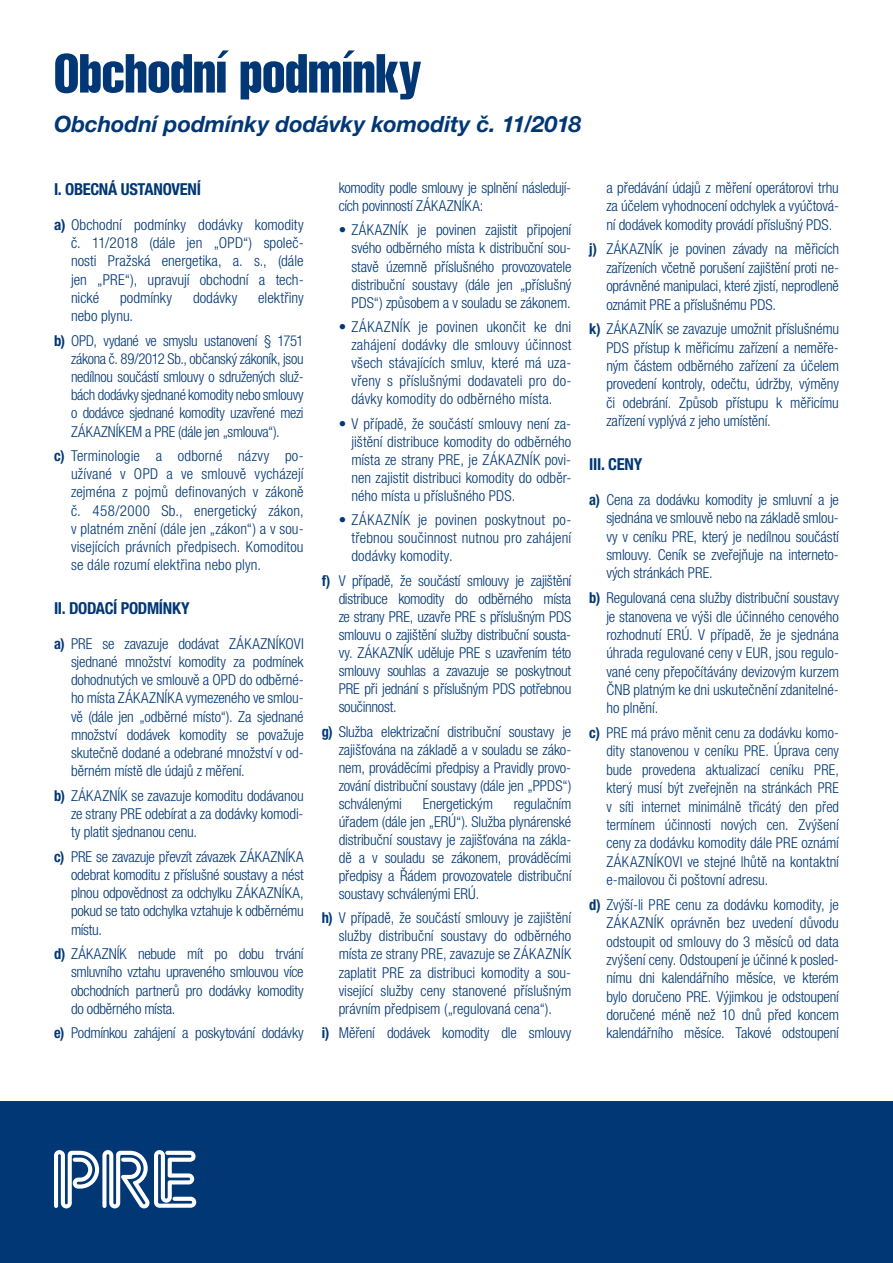
<style>
.page{position:relative;width:893px;height:1263px;background:#fff}
.page>*{position:absolute;margin:0;border:0;box-sizing:border-box;transform-origin:0 0}
.t1{font:extra-condensed 54px "Helvetica";letter-spacing:-.005em;color:#013775}
.t2{font:italic 700 22.5px "Helvetica Neue LT Pro";color:#013775}
.t3{font:700 condensed 16.5px "Helvetica Neue LT Pro";letter-spacing:-.02em;color:#013775}
.t4{font:300 condensed 15px/18px "Helvetica Neue LT Pro";letter-spacing:-.005em;color:#013775;text-align:justify}
.s1{font-weight:700}
</style>
<div class="page">
<div style="left:0;top:1101px;width:893px;height:162px;background:#013775"></div>
<svg style="left:54px;top:1150px;width:142px;height:59px"></svg>
<h1 class="t1" style="left:54px;top:54px;width:369px">Obchodní podmínky</h1>
<h2 class="t2" style="left:54px;top:116px;width:529px">Obchodní podmínky dodávky komodity č. 11/2018</h2>
<p class="t3" style="left:54px;top:183px;width:149px">I. OBECNÁ USTANOVENÍ</p>
<p class="t4" style="left:71px;top:217px;width:234px;text-indent:-17px"><span class="s1">a)</span> Obchodní podmínky dodávky komodity č. 11/2018 (dále jen „OPD“) společ&shy;nosti Pražská energetika, a. s., (dále jen „PRE“), upravují obchodní a tech&shy;nické</p>
<p class="t4" style="left:120px;top:290px;width:53px">podmínky</p>
<p class="t4" style="left:193px;top:290px;width:46px">dodávky</p>
<p class="t4" style="left:258px;top:290px;width:47px">elektřiny</p>
<p class="t4" style="left:54px;top:305px;width:251px;line-height:24.6px;text-indent:17px">nebo plynu.<br><span class="s1">b)</span> OPD, vydané ve smyslu ustanovení § 1751</p>
<p class="t4" style="left:71px;top:351px;width:234px">zákona č. 89/2012 Sb., občanský zákoník, jsou nedílnou součástí smlouvy o sdružených služ&shy;bách dodávky sjednané komodity nebo smlouvy o dodávce sjednané komodity uzavřené mezi ZÁKAZNÍKEM a PRE (dále jen „smlouva“).</p>
<p class="t4" style="left:71px;top:448px;width:234px;text-indent:-17px"><span class="s1">c)</span> Terminologie a odborné názvy po&shy;užívané v OPD a ve smlouvě vycházejí zejména z pojmů definovaných v zákoně č. 458/2000 Sb., energetický zákon, v platném znění (dále jen „zákon“) a v sou&shy;visejících právních předpisech. Komoditou se dále rozumí elektřina nebo plyn.</p>
<p class="t3" style="left:54px;top:602px;width:137px">II. DODACÍ PODMÍNKY</p>
<p class="t4" style="left:71px;top:636px;width:234px;text-indent:-17px"><span class="s1">a)</span> PRE se zavazuje dodávat ZÁKAZNÍKOVI sjednané množství komodity za podmínek dohodnutých ve smlouvě a OPD do odběrné&shy;ho místa ZÁKAZNÍKA vymezeného ve smlou&shy;vě (dále jen „odběrné místo“). Za sjednané množství dodávek komodity se považuje skutečně dodané a odebrané množství v od&shy;běrném místě dle údajů z měření.</p>
<p class="t4" style="left:71px;top:788px;width:234px;text-indent:-17px"><span class="s1">b)</span> ZÁKAZNÍK se zavazuje komoditu dodávanou ze strany PRE odebírat a za dodávky komodi&shy;ty platit sjednanou cenu.</p>
<p class="t4" style="left:71px;top:849px;width:234px;text-indent:-17px"><span class="s1">c)</span> PRE se zavazuje převzít závazek ZÁKAZNÍKA odebrat komoditu z příslušné soustavy a nést plnou odpovědnost za odchylku ZÁKAZNÍKA, pokud se tato odchylka vztahuje k odběrnému místu.</p>
<p class="t4" style="left:71px;top:946px;width:234px;text-indent:-17px"><span class="s1">d)</span> ZÁKAZNÍK nebude mít po dobu trvání smluvního vztahu upraveného smlouvou více obchodních partnerů pro dodávky komodity do odběrného místa.</p>
<p class="t4" style="left:54px;top:1025px;width:251px"><span class="s1">e)</span> Podmínkou zahájení a poskytování dodávky</p>
<p class="t4" style="left:339px;top:180px;width:234px">komodity podle smlouvy je splnění následují&shy;cích povinností ZÁKAZNÍKA:</p>
<p class="t4" style="left:351px;top:223px;width:221px;text-indent:-13px">• ZÁKAZNÍK je povinen zajistit připojení svého odběrného místa k distribuční sou&shy;stavě územně příslušného provozovatele distribuční soustavy (dále jen „příslušný PDS“) způsobem a v souladu se zákonem.</p>
<p class="t4" style="left:351px;top:319px;width:222px;text-indent:-13px">• ZÁKAZNÍK je povinen ukončit ke dni zahájení dodávky dle smlouvy účinnost všech stávajících smluv, které má uza&shy;vřeny s příslušnými dodavateli pro do&shy;dávky komodity do odběrného místa.</p>
<p class="t4" style="left:351px;top:416px;width:221px;text-indent:-13px">• V případě, že součástí smlouvy není za&shy;jištění distribuce komodity do odběrného místa ze strany PRE, je ZÁKAZNÍK povi&shy;nen zajistit distribuci komodity do odběr&shy;ného místa u příslušného PDS.</p>
<p class="t4" style="left:351px;top:512px;width:221px;text-indent:-13px">• ZÁKAZNÍK je povinen poskytnout po&shy;třebnou součinnost nutnou pro zahájení dodávky komodity.</p>
<p class="t4" style="left:339px;top:573px;width:234px;text-indent:-17px"><span class="s1">f)</span> V případě, že součástí smlouvy je zajištění distribuce komodity do odběrného místa ze strany PRE, uzavře PRE s příslušným PDS smlouvu o zajištění služby distribuční sousta&shy;vy. ZÁKAZNÍK uděluje PRE s uzavřením této smlouvy souhlas a zavazuje se poskytnout PRE při jednání s příslušným PDS potřebnou součinnost.</p>
<p class="t4" style="left:339px;top:724px;width:234px;text-indent:-17px"><span class="s1">g)</span> Služba elektrizační distribuční soustavy je zajišťována na základě a v souladu se záko&shy;nem, prováděcími předpisy a Pravidly provo&shy;zování distribuční soustavy (dále jen „PPDS“) schválenými</p>
<p class="t4" style="left:339px;top:796px;width:234px;text-indent:175px">regulačním úřadem (dále jen „ERÚ“). Služba plynárenské distribuční soustavy je zajišťována na zákla&shy;dě a v souladu se zákonem, prováděcími předpisy a Řádem provozovatele distribuční soustavy schválenými ERÚ.</p>
<p class="t4" style="left:339px;top:910px;width:234px;text-indent:-17px"><span class="s1">h)</span> V případě, že součástí smlouvy je zajištění služby distribuční soustavy do odběrného místa ze strany PRE, zavazuje se ZÁKAZNÍK zaplatit PRE za distribuci komodity a sou&shy;visející služby ceny stanovené příslušným právním předpisem („regulovaná cena“).</p>
<p class="t4" style="left:322px;top:1025px;width:251px"><span class="s1">i)</span> Měření dodávek komodity dle smlouvy</p>
<p class="t4" style="left:423px;top:796px;width:72px">Energetickým</p>
<p class="t4" style="left:606px;top:180px;width:234px">a předávání údajů z měření operátorovi trhu za účelem vyhodnocení odchylek a vyúčtová&shy;ní dodávek komodity provádí příslušný PDS.</p>
<p class="t4" style="left:606px;top:241px;width:234px;text-indent:-17px"><span class="s1">j)</span> ZÁKAZNÍK je povinen závady na měřicích zařízeních včetně porušení zajištění proti ne&shy;oprávněné manipulaci, které zjistí, neprodleně oznámit PRE a příslušnému PDS.</p>
<p class="t4" style="left:606px;top:321px;width:234px;text-indent:-17px"><span class="s1">k)</span> ZÁKAZNÍK se zavazuje umožnit příslušnému PDS přístup k měřicímu zařízení a neměře&shy;ným částem odběrného zařízení za účelem provedení kontroly, odečtu, údržby, výměny či odebrání. Způsob přístupu k měřicímu zařízení vyplývá z jeho umístění.</p>
<p class="t3" style="left:589px;top:458px;width:54px">III. CENY</p>
<p class="t4" style="left:606px;top:492px;width:234px;text-indent:-17px"><span class="s1">a)</span> Cena za dodávku komodity je smluvní a je sjednána ve smlouvě nebo na základě smlou&shy;vy v ceníku PRE, který je nedílnou součástí smlouvy. Ceník se zveřejňuje na interneto&shy;vých stránkách PRE.</p>
<p class="t4" style="left:606px;top:590px;width:234px;text-indent:-17px"><span class="s1">b)</span> Regulovaná cena služby distribuční soustavy je stanovena ve výši dle účinného cenového rozhodnutí ERÚ. V případě, že je sjednána úhrada regulované ceny v EUR, jsou regulo&shy;vané ceny přepočítávány devizovým kurzem ČNB platným ke dni uskutečnění zdanitelné&shy;ho plnění.</p>
<p class="t4" style="left:606px;top:725px;width:234px;text-indent:-17px"><span class="s1">c)</span> PRE má právo měnit cenu za dodávku komo&shy;dity stanovenou v ceníku PRE. Úprava ceny bude provedena aktualizací ceníku PRE, který musí být zveřejněn na stránkách PRE v síti internet minimálně třicátý den před termínem účinnosti nových cen. Zvýšení ceny za dodávku komodity dále PRE oznámí ZÁKAZNÍKOVI ve stejné lhůtě na kontaktní e-mailovou či poštovní adresu.</p>
<p class="t4" style="left:606px;top:897px;width:234px;text-indent:-17px"><span class="s1">d)</span> Zvýší-li PRE cenu za dodávku komodity, je ZÁKAZNÍK oprávněn bez uvedení důvodu odstoupit od smlouvy do 3 měsíců od data zvýšení ceny. Odstoupení je účinné k posled&shy;nímu dni kalendářního měsíce, ve kterém bylo doručeno PRE. Výjimkou je odstoupení doručené méně než 10 dnů před koncem kalendářního měsíce. Takové odstoupení</p>
</div>
